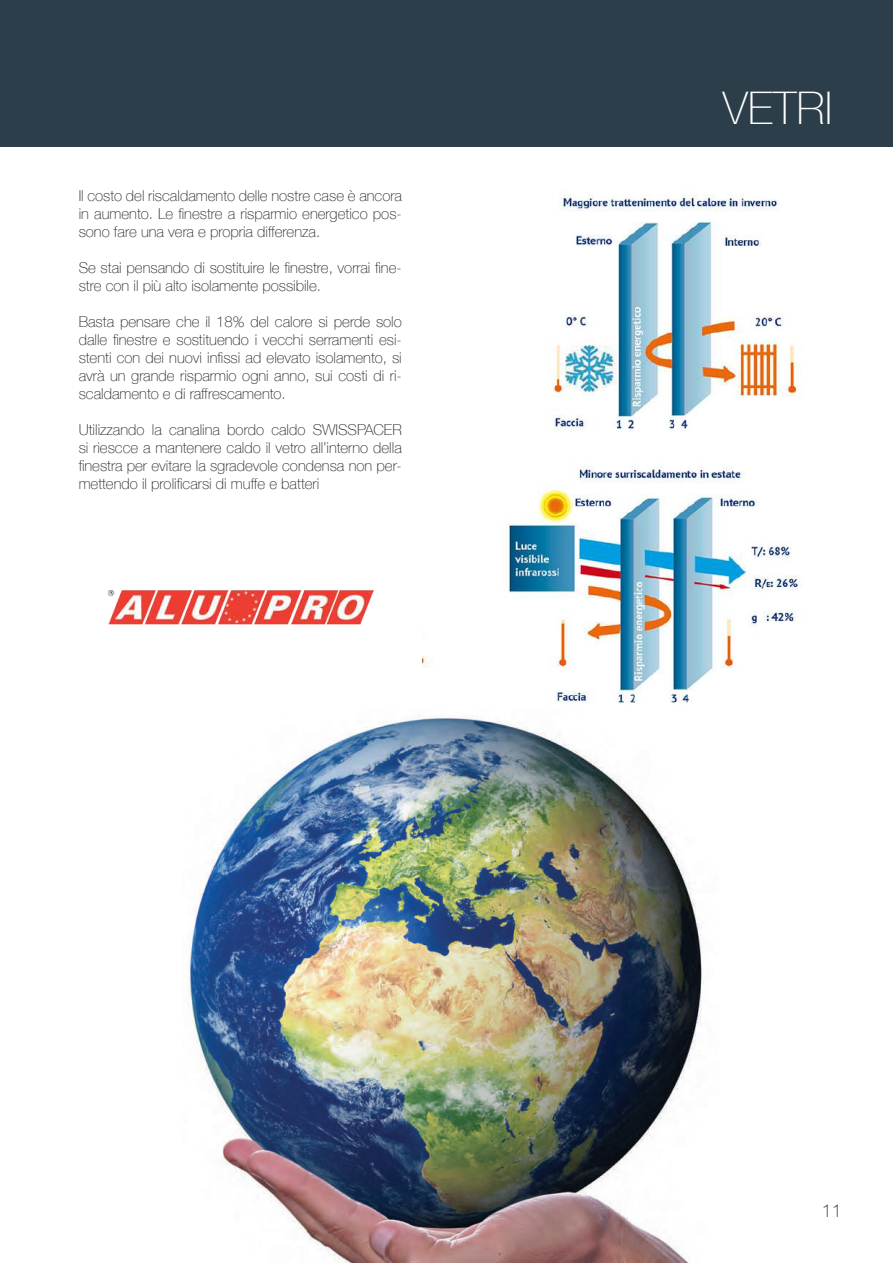
<style>
.page{position:relative;width:893px;height:1263px;background:#fff}
.page>*{position:absolute;margin:0;border:0;box-sizing:border-box;transform-origin:0 0}
.t1{font:100 45px "Helvetica Neue";color:#fff}
.t2{font:100 18px "Helvetica Neue";color:#231f20}
.t3{font:100 15px/18px "Helvetica Neue";color:#231f20;text-align:justify}
</style>
<div class="page">
<div style="left:0;top:0;width:893px;height:147px;background:#2c3e4a"></div>
<img style="left:548px;top:194px;width:252px;height:238px">
<img style="left:422px;top:460px;width:381px;height:243px">
<img style="left:189px;top:715px;width:513px;height:548px">
<img style="left:108px;top:590px;width:265px;height:35px">
<p class="t3" style="left:79px;top:186px;width:325px">Il costo del riscaldamento delle nostre case è ancora in aumento. Le finestre a risparmio energetico pos&shy;sono fare una vera e propria differenza.</p>
<p class="t3" style="left:79px;top:258px;width:325px">Se stai pensando di sostituire le finestre, vorrai fine&shy;stre con il più alto isolamente possibile.</p>
<p class="t3" style="left:79px;top:312px;width:325px">Basta pensare che il 18% del calore si perde solo dalle finestre e sostituendo i vecchi serramenti esi&shy;stenti con dei nuovi infissi ad elevato isolamento, si avrà un grande risparmio ogni anno, sui costi di ri&shy;scaldamento e di raffrescamento.</p>
<p class="t3" style="left:79px;top:420px;width:325px">Utilizzando la canalina bordo caldo SWISSPACER si riescce a mantenere caldo il vetro all’interno della finestra per evitare la sgradevole condensa non per&shy;mettendo il prolificarsi di muffe e batteri</p>
<h1 class="t1" style="left:723px;top:74px;width:111px">VETRI</h1>
<p class="t2" style="left:822px;top:1197px;width:22px">11</p>
</div>
